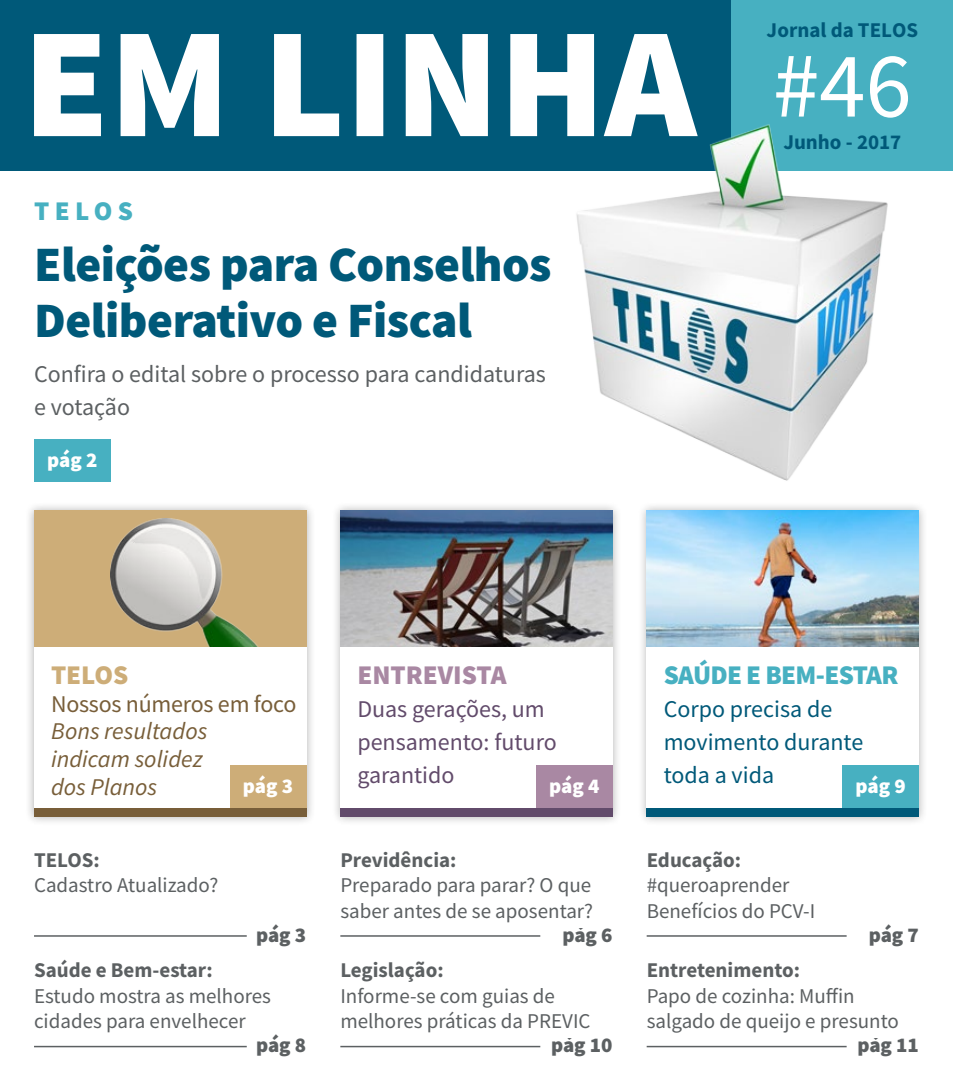
<style>
.page{position:relative;width:953px;height:1089px;background:#fff}
.page>*{position:absolute;margin:0;border:0;box-sizing:border-box;transform-origin:0 0}
.t1{font:93px "Source Sans Pro";color:#fff}
.t2{font:900 49.5px/56.4px "Source Sans Pro";letter-spacing:-.01em;color:#005979}
.t3{font:900 27px "Source Sans Pro";letter-spacing:-.025em;color:#47b0c1}
.t4{font:900 27px "Source Sans Pro";color:#a988a3}
.t5{font:900 27px "Source Sans Pro";color:#cdad78}
.t6{font:24px/32.4px "Source Sans Pro";color:#5c6062}
.t7{font:24px/33px "Source Sans Pro";color:#624b6b}
.t8{font:24px/33px "Source Sans Pro";color:#005979}
.t9{font:italic 24px/27.8px "Source Sans Pro";color:#785e39}
.t10{font:24px "Source Sans Pro";letter-spacing:-.01em;color:#785e39}
.t11{font:21px/25.5px "Source Sans Pro";color:#5c6062}
.t12{font:700 21px "Source Sans Pro";color:#5c6062}
.t13{font:900 21px "Source Sans Pro";color:#5c6062}
.t14{font:700 21px "Source Sans Pro";color:#005979}
.t15{font:900 21px "Source Sans Pro";letter-spacing:-.005em;color:#fff}
</style>
<div class="page">
<div style="left:331px;top:501px;width:291px;height:325px;background:#000;opacity:.3"></div>
<div style="left:340px;top:510px;width:272px;height:306px;background:#fff"></div>
<div style="left:25px;top:501px;width:291px;height:325px;background:#000;opacity:.3"></div>
<div style="left:34px;top:510px;width:272px;height:306px;background:#fff"></div>
<div style="left:536px;top:765px;width:76px;height:43px;background:#a988a3"></div>
<div style="left:230px;top:765px;width:76px;height:43px;background:#cdad78"></div>
<div style="left:34px;top:808px;width:272px;height:8px;background:#785e39"></div>
<div style="left:340px;top:808px;width:272px;height:8px;background:#624b6b"></div>
<div style="left:637px;top:501px;width:291px;height:325px;background:#000;opacity:.3"></div>
<div style="left:646px;top:510px;width:272px;height:306px;background:#fff"></div>
<img style="left:340px;top:510px;width:272px;height:136px">
<div style="left:646px;top:808px;width:272px;height:8px;background:#005979"></div>
<div style="left:842px;top:765px;width:76px;height:43px;background:#47b0c1"></div>
<hr style="left:34px;top:935px;width:213px;height:1px;background:#5c6062">
<hr style="left:34px;top:1045px;width:213px;height:2px;background:#5c6062">
<hr style="left:340px;top:1045px;width:200px;height:2px;background:#5c6062">
<hr style="left:646px;top:1045px;width:200px;height:2px;background:#5c6062">
<hr style="left:646px;top:935px;width:200px;height:1px;background:#5c6062">
<hr style="left:340px;top:935px;width:200px;height:1px;background:#5c6062">
<div style="left:34px;top:510px;width:272px;height:136px;background:#cdad78"></div>
<img style="left:110px;top:519px;width:148px;height:127px">
<img style="left:646px;top:510px;width:272px;height:136px">
<div style="left:34px;top:439px;width:77px;height:42px;background:#47b0c1"></div>
<div style="left:0;top:0;width:952px;height:170px;background:#005979"></div>
<div style="left:731px;top:0;width:221px;height:170px;background:#47b0c1"></div>
<svg style="left:34px;top:34px;width:655px;height:102px;fill:#fff"></svg>
<img style="left:528px;top:105px;width:412px;height:376px">
<p class="t3" style="left:34px;top:192px;width:100px">TELOS</p>
<h2 class="t2" style="left:34px;top:235px;width:519px">Eleições para Conselhos<br>Deliberativo e Fiscal</h2>
<p class="t6" style="left:34px;top:358px;width:513px">Confira o edital sobre o processo para candidaturas e votação</p>
<p class="t15" style="left:47px;top:445px;width:52px">pág 2</p>
<p class="t14" style="left:766px;top:16px;width:153px">Jornal da TELOS</p>
<h1 class="t1" style="left:773px;top:26px;width:140px">#46</h1>
<p class="t14" style="left:783px;top:128px;width:119px">Junho - 2017</p>
<p class="t5" style="left:51px;top:656px;width:79px">TELOS</p>
<p class="t10" style="left:51px;top:688px;width:247px">Nossos números em foco</p>
<p class="t9" style="left:51px;top:717px;width:158px">Bons resultados indicam solidez dos Planos</p>
<p class="t4" style="left:357px;top:656px;width:150px">ENTREVISTA</p>
<p class="t7" style="left:357px;top:692px;width:201px">Duas gerações, um pensamento: futuro garantido</p>
<p class="t15" style="left:243px;top:771px;width:52px">pág 3</p>
<p class="t15" style="left:549px;top:771px;width:52px">pág 4</p>
<p class="t12" style="left:34px;top:845px;width:67px">TELOS:</p>
<p class="t11" style="left:34px;top:872px;width:186px">Cadastro Atualizado?</p>
<p class="t13" style="left:256px;top:920px;width:52px">pág 3</p>
<p class="t12" style="left:34px;top:956px;width:180px">Saúde e Bem-estar:</p>
<p class="t11" style="left:34px;top:982px;width:238px">Estudo mostra as melhores cidades para envelhecer</p>
<p class="t13" style="left:256px;top:1030px;width:52px">pág 8</p>
<p class="t12" style="left:340px;top:845px;width:118px">Previdência:</p>
<p class="t11" style="left:340px;top:872px;width:254px">Preparado para parar? O que saber antes de se aposentar?</p>
<p class="t13" style="left:562px;top:920px;width:52px">pág 6</p>
<p class="t12" style="left:340px;top:956px;width:105px">Legislação:</p>
<p class="t11" style="left:340px;top:982px;width:252px">Informe-se com guias de melhores práticas da PREVIC</p>
<p class="t13" style="left:551px;top:1030px;width:63px">pág 10</p>
<p class="t3" style="left:663px;top:656px;width:236px">SAÚDE E BEM-ESTAR</p>
<p class="t8" style="left:663px;top:692px;width:201px">Corpo precisa de movimento durante toda a vida</p>
<p class="t15" style="left:855px;top:771px;width:52px">pág 9</p>
<p class="t12" style="left:646px;top:845px;width:96px">Educação:</p>
<p class="t11" style="left:646px;top:872px;width:170px">#queroaprender<br>Benefícios do PCV-I</p>
<p class="t13" style="left:868px;top:920px;width:52px">pág 7</p>
<p class="t12" style="left:646px;top:956px;width:155px">Entretenimento:</p>
<p class="t11" style="left:646px;top:982px;width:254px">Papo de cozinha: Muffin salgado de queijo e presunto</p>
<p class="t13" style="left:857px;top:1030px;width:63px">pág 11</p>
</div>
